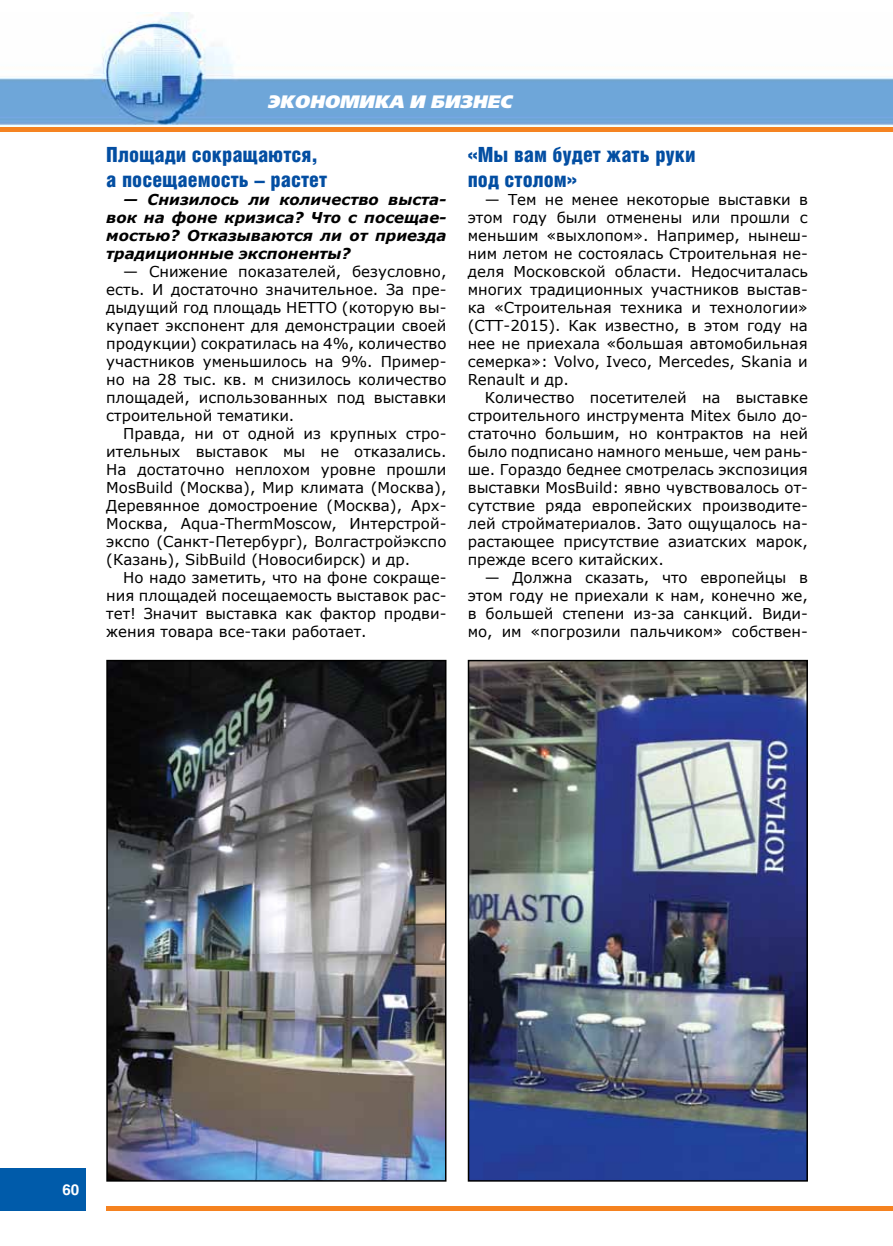
<style>
.page{position:relative;width:893px;height:1246px;background:#fff}
.page>*{position:absolute;margin:0;border:0;box-sizing:border-box;transform-origin:0 0}
.t1{font:900 21px/25.2px "Helios Cond";color:#034ea2}
.t2{font:italic 18px "Free Set Black C";color:#fff}
.t3{font:15px/18px "Verdana";color:#000;text-align:justify}
.t4{font:italic 700 15px/18px "Verdana";color:#000;text-align:justify}
.t5{font:700 15px "Helios";color:#fff}
</style>
<div class="page">
<img style="left:0;top:12px;width:893px;height:114px">
<div style="left:0;top:127px;width:893px;height:5px;background:#f58220"></div>
<div style="left:0;top:1168px;width:85px;height:42px;background:#005baa"></div>
<hr style="left:106px;top:1206px;width:787px;height:4px;background:#f58220">
<img style="left:109px;top:663px;width:334px;height:515px">
<div style="left:106px;top:660px;width:340px;height:521px;border:2px solid #000"></div>
<img style="left:471px;top:663px;width:334px;height:515px">
<div style="left:468px;top:660px;width:340px;height:521px;border:2px solid #000"></div>
<p class="t2" style="left:267px;top:91px;width:246px">ЭКОНОМИКА И БИЗНЕС</p>
<h1 class="t1" style="left:106px;top:142px;width:222px">Площади сокращаются, а посещаемость – растет</h1>
<p class="t4" style="left:106px;top:190px;width:342px;text-indent:17px">— Снизилось ли количество выста&shy;вок на фоне кризиса? Что с посещае&shy;мостью? Отказываются ли от приезда традиционные экспоненты?</p>
<p class="t3" style="left:106px;top:262px;width:342px;text-indent:17px">— Снижение показателей, безусловно, есть. И достаточно значительное. За пре&shy;дыдущий год площадь НЕТТО (которую вы&shy;купает экспонент для демонстрации своей продукции) сократилась на 4%, количество участников уменьшилось на 9%. Пример&shy;но на 28 тыс. кв. м снизилось количество площадей, использованных под выставки строительной тематики.</p>
<p class="t3" style="left:106px;top:424px;width:342px;text-indent:17px">Правда, ни от одной из крупных стро&shy;ительных выставок мы не отказались.<br>На достаточно неплохом уровне прошли MosBuild (Москва), Мир климата (Москва), Деревянное домостроение (Москва), Арх-Москва, Aqua-ThermMoscow, Интерстрой&shy;экспо (Санкт-Петербург), Волгастройэкспо (Казань), SibBuild (Новосибирск) и др.</p>
<p class="t3" style="left:106px;top:568px;width:342px;text-indent:17px">Но надо заметить, что на фоне сокраще&shy;ния площадей посещаемость выставок рас&shy;тет! Значит выставка как фактор продви&shy;жения товара все-таки работает.</p>
<h1 class="t1" style="left:468px;top:142px;width:229px">«Мы вам будет жать руки под столом»</h1>
<p class="t3" style="left:468px;top:190px;width:342px;text-indent:17px">— Тем не менее некоторые выставки в этом году были отменены или прошли с меньшим «выхлопом». Например, нынеш&shy;ним летом не состоялась Строительная не&shy;деля Московской области. Недосчиталась многих традиционных участников выстав&shy;ка «Строительная техника и технологии» (СТТ-2015). Как известно, в этом году на нее не приехала «большая автомобильная семерка»: Volvo, Iveco, Merсedes, Skania и Renault и др.</p>
<p class="t3" style="left:468px;top:388px;width:342px;text-indent:17px">Количество посетителей на выставке строительного инструмента Mitex было до&shy;статочно большим, но контрактов на ней было подписано намного меньше, чем рань&shy;ше. Гораздо беднее смотрелась экспозиция выставки MosBuild: явно чувствовалось от&shy;сутствие ряда европейских производите&shy;лей стройматериалов. Зато ощущалось на&shy;растающее присутствие азиатских марок, прежде всего китайских.</p>
<p class="t3" style="left:468px;top:568px;width:342px;text-indent:17px">— Должна сказать, что европейцы в этом году не приехали к нам, конечно же, в большей степени из-за санкций. Види&shy;мо, им «погрозили пальчиком» собствен-</p>
<p class="t5" style="left:63px;top:1180px;width:18px">60</p>
</div>
